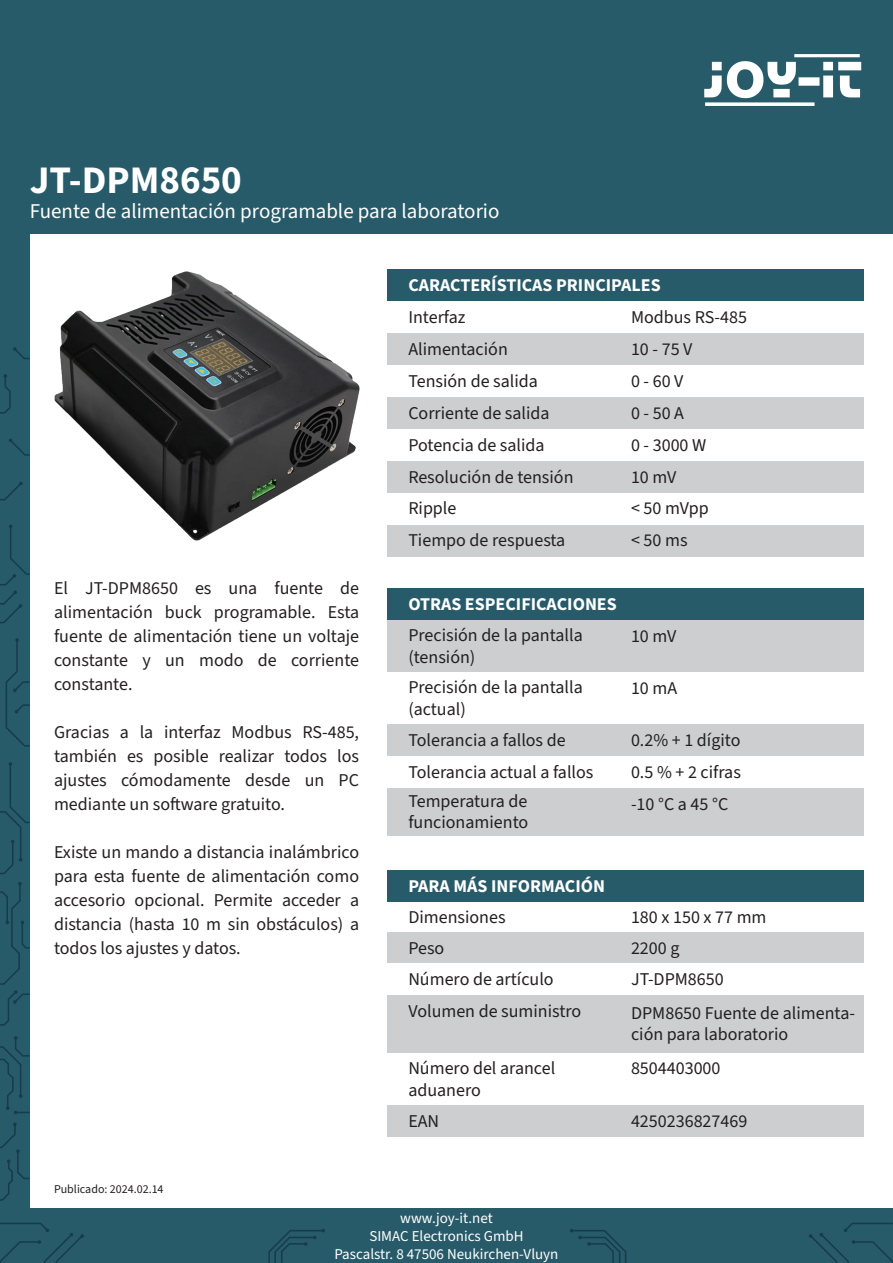
<style>
.page{position:relative;width:893px;height:1263px;background:#fff}
.page>*{position:absolute;margin:0;border:0;box-sizing:border-box;transform-origin:0 0}
.t1{font:700 39px "Source Sans 3";color:#fff}
.t2{font:21px "Source Sans 3";color:#fff}
.t3{font:18px/24px "Source Sans 3";color:#231f20;text-align:justify}
.t4{font:700 18px "Source Sans 3";color:#fff}
.t5{font:15px "Source Sans 3";color:#fff}
.t6{font:12px "Source Sans 3";color:#231f20}
</style>
<div class="page">
<div style="left:387px;top:620px;width:476px;height:52px;background:#cccecf"></div>
<div style="left:387px;top:333px;width:476px;height:32px;background:#cccecf"></div>
<div style="left:387px;top:397px;width:476px;height:32px;background:#cccecf"></div>
<div style="left:387px;top:461px;width:476px;height:32px;background:#cccecf"></div>
<div style="left:387px;top:524px;width:476px;height:32px;background:#cccecf"></div>
<div style="left:387px;top:724px;width:476px;height:32px;background:#cccecf"></div>
<div style="left:387px;top:788px;width:476px;height:47px;background:#cccecf"></div>
<div style="left:0;top:0;width:893px;height:234px;background:#275b6a"></div>
<img style="left:704px;top:54px;width:158px;height:52px">
<div style="left:0;top:208px;width:30px;height:1055px;background:#275b6a"></div>
<div style="left:387px;top:269px;width:476px;height:32px;background:#275b6a"></div>
<div style="left:387px;top:588px;width:476px;height:32px;background:#275b6a"></div>
<svg style="left:0;top:1122px;width:30px;height:79px"></svg>
<svg style="left:0;top:1036px;width:30px;height:78px"></svg>
<svg style="left:0;top:882px;width:30px;height:144px"></svg>
<svg style="left:0;top:762px;width:30px;height:112px"></svg>
<svg style="left:5px;top:638px;width:25px;height:109px"></svg>
<svg style="left:0;top:525px;width:30px;height:99px"></svg>
<svg style="left:0;top:482px;width:23px;height:19px"></svg>
<svg style="left:9px;top:438px;width:21px;height:18px"></svg>
<svg style="left:0;top:374px;width:11px;height:40px"></svg>
<svg style="left:13px;top:347px;width:17px;height:12px"></svg>
<img style="left:54px;top:272px;width:305px;height:268px">
<div style="left:387px;top:932px;width:476px;height:31px;background:#cccecf"></div>
<div style="left:387px;top:1105px;width:476px;height:32px;background:#cccecf"></div>
<div style="left:387px;top:995px;width:476px;height:57px;background:#cccecf"></div>
<div style="left:387px;top:870px;width:476px;height:32px;background:#275b6a"></div>
<div style="left:0;top:1209px;width:893px;height:54px;background:#275b6a"></div>
<svg style="left:268px;top:1229px;width:57px;height:34px"></svg>
<svg style="left:570px;top:1229px;width:57px;height:34px"></svg>
<svg style="left:0;top:1223px;width:84px;height:40px"></svg>
<svg style="left:809px;top:1223px;width:84px;height:40px"></svg>
<p class="t1" style="left:30px;top:154px;width:214px">JT-DPM8650</p>
<p class="t2" style="left:30px;top:197px;width:471px">Fuente de alimentación programable para laboratorio</p>
<p class="t4" style="left:408px;top:273px;width:254px">CARACTERÍSTICAS PRINCIPALES</p>
<p class="t3" style="left:54px;top:576px;width:307px">El JT-DPM8650 es una fuente de alimentación buck programable. Esta fuente de alimentación tiene un voltaje constante y un modo de corriente constante.</p>
<p class="t3" style="left:54px;top:720px;width:307px">Gracias a la interfaz Modbus RS-485, también es posible realizar todos los ajustes cómodamente desde un PC mediante un software gratuito.</p>
<p class="t3" style="left:54px;top:840px;width:307px">Existe un mando a distancia inalámbrico para esta fuente de alimentación como accesorio opcional. Permite acceder a distancia (hasta 10 m sin obstáculos) a todos los ajustes y datos.</p>
<p class="t6" style="left:54px;top:1181px;width:111px">Publicado: 2024.02.14</p>
<p class="t3" style="left:408px;top:306px;width:59px">Interfaz</p>
<p class="t3" style="left:408px;top:337px;width:101px">Alimentación</p>
<p class="t3" style="left:408px;top:369px;width:131px">Tensión de salida</p>
<p class="t3" style="left:408px;top:401px;width:143px">Corriente de salida</p>
<p class="t3" style="left:408px;top:433px;width:138px">Potencia de salida</p>
<p class="t3" style="left:408px;top:465px;width:167px">Resolución de tensión</p>
<p class="t3" style="left:408px;top:497px;width:50px">Ripple</p>
<p class="t3" style="left:408px;top:529px;width:158px">Tiempo de respuesta</p>
<p class="t3" style="left:631px;top:306px;width:118px">Modbus RS-485</p>
<p class="t3" style="left:631px;top:337px;width:63px">10 - 75 V</p>
<p class="t3" style="left:631px;top:369px;width:54px">0 - 60 V</p>
<p class="t3" style="left:631px;top:401px;width:55px">0 - 50 A</p>
<p class="t3" style="left:631px;top:433px;width:77px">0 - 3000 W</p>
<p class="t3" style="left:631px;top:465px;width:47px">10 mV</p>
<p class="t3" style="left:631px;top:497px;width:79px">&lt; 50 mVpp</p>
<p class="t3" style="left:631px;top:529px;width:58px">&lt; 50 ms</p>
<p class="t4" style="left:408px;top:592px;width:210px">OTRAS ESPECIFICACIONES</p>
<p class="t3" style="left:408px;top:624px;width:176px">Precisión de la pantalla</p>
<p class="t3" style="left:408px;top:645px;width:69px">(tensión)</p>
<p class="t3" style="left:408px;top:676px;width:176px">Precisión de la pantalla</p>
<p class="t3" style="left:408px;top:697px;width:59px">(actual)</p>
<p class="t3" style="left:408px;top:728px;width:159px">Tolerancia a fallos de</p>
<p class="t3" style="left:408px;top:760px;width:187px">Tolerancia actual a fallos</p>
<p class="t3" style="left:408px;top:789px;width:121px">Temperatura de</p>
<p class="t3" style="left:408px;top:811px;width:121px">funcionamiento</p>
<p class="t3" style="left:631px;top:625px;width:47px">10 mV</p>
<p class="t3" style="left:631px;top:676px;width:48px">10 mA</p>
<p class="t3" style="left:631px;top:728px;width:111px">0.2% + 1 dígito</p>
<p class="t3" style="left:631px;top:760px;width:111px">0.5 % + 2 cifras</p>
<p class="t3" style="left:631px;top:792px;width:99px">-10 °C a 45 °C</p>
<p class="t4" style="left:408px;top:874px;width:198px">PARA MÁS INFORMACIÓN</p>
<p class="t3" style="left:408px;top:906px;width:99px">Dimensiones</p>
<p class="t3" style="left:631px;top:906px;width:137px">180 x 150 x 77 mm</p>
<p class="t3" style="left:408px;top:936px;width:37px">Peso</p>
<p class="t3" style="left:631px;top:936px;width:50px">2200 g</p>
<p class="t3" style="left:408px;top:968px;width:147px">Número de artículo</p>
<p class="t3" style="left:631px;top:968px;width:94px">JT-DPM8650</p>
<p class="t3" style="left:408px;top:999px;width:174px">Volumen de suministro</p>
<p class="t3" style="left:631px;top:1002px;width:225px;line-height:21.6px">DPM8650 Fuente de alimenta&shy;ción para laboratorio</p>
<p class="t3" style="left:408px;top:1056px;width:148px">Número del arancel</p>
<p class="t3" style="left:408px;top:1078px;width:74px">aduanero</p>
<p class="t3" style="left:631px;top:1057px;width:91px">8504403000</p>
<p class="t3" style="left:408px;top:1110px;width:32px">EAN</p>
<p class="t3" style="left:631px;top:1110px;width:118px">4250236827469</p>
<p class="t5" style="left:400px;top:1208px;width:94px">www.joy-it.net</p>
<p class="t5" style="left:369px;top:1226px;width:156px">SIMAC Electronics GmbH</p>
<p class="t5" style="left:334px;top:1244px;width:226px">Pascalstr. 8 47506 Neukirchen-Vluyn</p>
</div>
